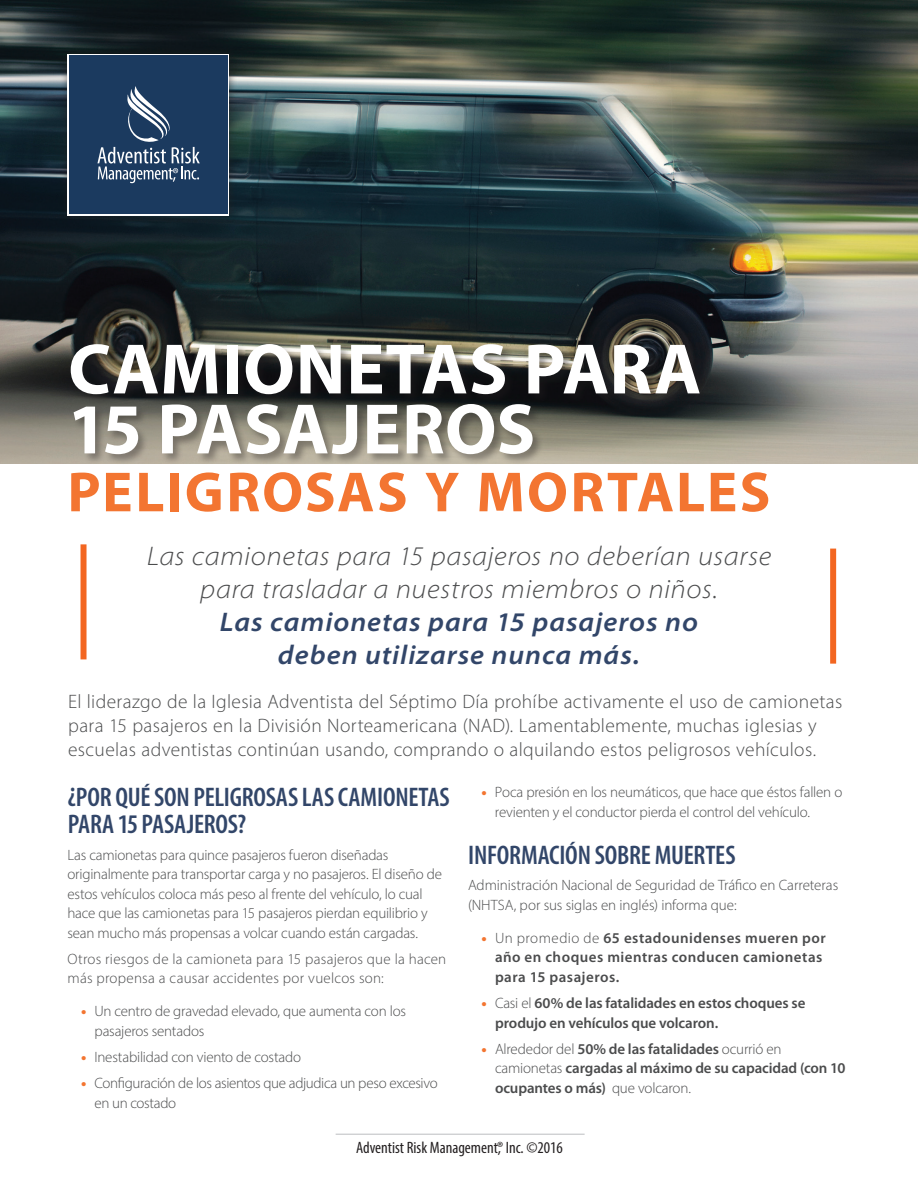
<style>
.page{position:relative;width:918px;height:1188px;background:#fff}
.page>*{position:absolute;margin:0;border:0;box-sizing:border-box;transform-origin:0 0}
.t1{font:700 72px/60px "Myriad Pro";letter-spacing:.01em;color:#fff}
.t2{font:700 57px "Myriad Pro";letter-spacing:.04em;color:#f37531}
.t3{font:italic 300 semi-expanded 27px/33px "Myriad Pro";letter-spacing:.02em;color:#4b4c4d;text-align:center}
.t4{font:600 condensed 27px/27px "Myriad Pro";letter-spacing:-.01em;color:#324669}
.t5{font:italic 600 semi-expanded 27px/33px "Myriad Pro";letter-spacing:.035em;color:#324669;text-align:center}
.t6{font:300 19.5px/24px "Myriad Pro";letter-spacing:.015em;color:#4b4c4d}
.t7{font:condensed 16.5px "Myriad Pro";color:#231f20}
.t8{font:300 15px/19.5px "Myriad Pro";letter-spacing:-.01em;color:#4b4c4d}
.t9{font:600 15px/19.5px "Myriad Pro";letter-spacing:-.005em;color:#4b4c4d}
.t10{font:600 15px/19.5px "Myriad Pro";letter-spacing:.03em;color:#4b4c4d}
.t11{font:300 15px/19.5px "Myriad Pro";letter-spacing:.015em;color:#4b4c4d}
.s1{font-weight:700;font-stretch:semi-expanded;color:#f37531}
.s2{font-weight:300}
</style>
<div class="page">
<hr style="left:336px;top:1134px;width:249px;height:1px;background:#bcbdc0">
<img style="left:0;top:0;width:918px;height:464px">
<div style="left:60px;top:46px;width:177px;height:178px;background:#231f20;opacity:.5"></div>
<div style="left:68px;top:54px;width:162px;height:162px;background:linear-gradient(to right,#fff,#fff)"></div>
<div style="left:69px;top:56px;width:159px;height:158px;background:#1b3a5f"></div>
<svg style="left:97px;top:86px;width:103px;height:97px"></svg>
<div style="left:70px;top:344px;width:640px;height:121px;background:#231f20;opacity:.37"></div>
<div style="left:81px;top:544px;width:6px;height:115px;background:#f36621"></div>
<div style="left:830px;top:549px;width:6px;height:115px;background:#f36621"></div>
<h1 class="t1" style="left:67px;top:337px;width:635px">CAMIONETAS PARA<br>15 PASAJEROS</h1>
<h2 class="t2" style="left:68px;top:455px;width:704px">PELIGROSAS Y MORTALES</h2>
<h3 class="t3" style="left:147px;top:540px;width:626px">Las camionetas para 15 pasajeros no deberían usarse para trasladar a nuestros miembros o niños.</h3>
<h3 class="t5" style="left:220px;top:606px;width:480px">Las camionetas para 15 pasajeros no deben utilizarse nunca más.</h3>
<p class="t6" style="left:68px;top:689px;width:776px">El liderazgo de la Iglesia Adventista del Séptimo Día prohíbe activamente el uso de camionetas para 15 pasajeros en la División Norteamericana (NAD). Lamentablemente, muchas iglesias y escuelas adventistas continúan usando, comprando o alquilando estos peligrosos vehículos.</p>
<h3 class="t4" style="left:68px;top:784px;width:383px">¿POR QUÉ SON PELIGROSAS LAS CAMIONETAS<br>PARA 15 PASAJEROS?</h3>
<p class="t8" style="left:68px;top:845px;width:376px">Las camionetas para quince pasajeros fueron diseñadas originalmente para transportar carga y no pasajeros. El diseño de estos vehículos coloca más peso al frente del vehículo, lo cual hace que las camionetas para 15 pasajeros pierdan equilibrio y sean mucho más propensas a volcar cuando están cargadas.</p>
<p class="t11" style="left:68px;top:949px;width:380px">Otros riesgos de la camioneta para 15 pasajeros que la hacen más propensa a causar accidentes por vuelcos son:</p>
<p class="t8" style="left:94px;top:1002px;width:313px;text-indent:-14px"><span class="s1">•</span> Un centro de gravedad elevado, que aumenta con los pasajeros sentados</p>
<p class="t8" style="left:81px;top:1047px;width:222px"><span class="s1">•</span> Inestabilidad con viento de costado</p>
<p class="t8" style="left:94px;top:1074px;width:345px;text-indent:-14px"><span class="s1">•</span> Configuración de los asientos que adjudica un peso excesivo en un costado</p>
<p class="t8" style="left:495px;top:783px;width:349px;text-indent:-13px"><span class="s1">•</span> Poca presión en los neumáticos, que hace que éstos fallen o revienten y el conductor pierda el control del vehículo.</p>
<h3 class="t4" style="left:468px;top:841px;width:269px">INFORMACIÓN SOBRE MUERTES</h3>
<p class="t8" style="left:468px;top:876px;width:372px">Administración Nacional de Seguridad de Tráfico en Carreteras (NHTSA, por sus siglas en inglés) informa que:</p>
<p class="t10" style="left:495px;top:928px;width:332px;text-indent:-14px"><span class="s1">•</span> <span class="s2">Un promedio de</span> 65 estadounidenses mueren por año en choques mientras conducen camionetas para 15 pasajeros.</p>
<p class="t9" style="left:495px;top:993px;width:312px;text-indent:-14px"><span class="s1">•</span> <span class="s2">Casi el</span> 60% de las fatalidades en estos choques se produjo en vehículos que volcaron.</p>
<p class="t9" style="left:495px;top:1039px;width:352px;text-indent:-14px"><span class="s1">•</span> <span class="s2">Alrededor del</span> 50% de las fatalidades <span class="s2">ocurrió en camionetas</span> cargadas al máximo de su capacidad (con 10 ocupantes o más) <span class="s2">que volcaron.</span></p>
<p class="t7" style="left:356px;top:1137px;width:208px">Adventist Risk Management,® Inc. ©2016</p>
</div>
